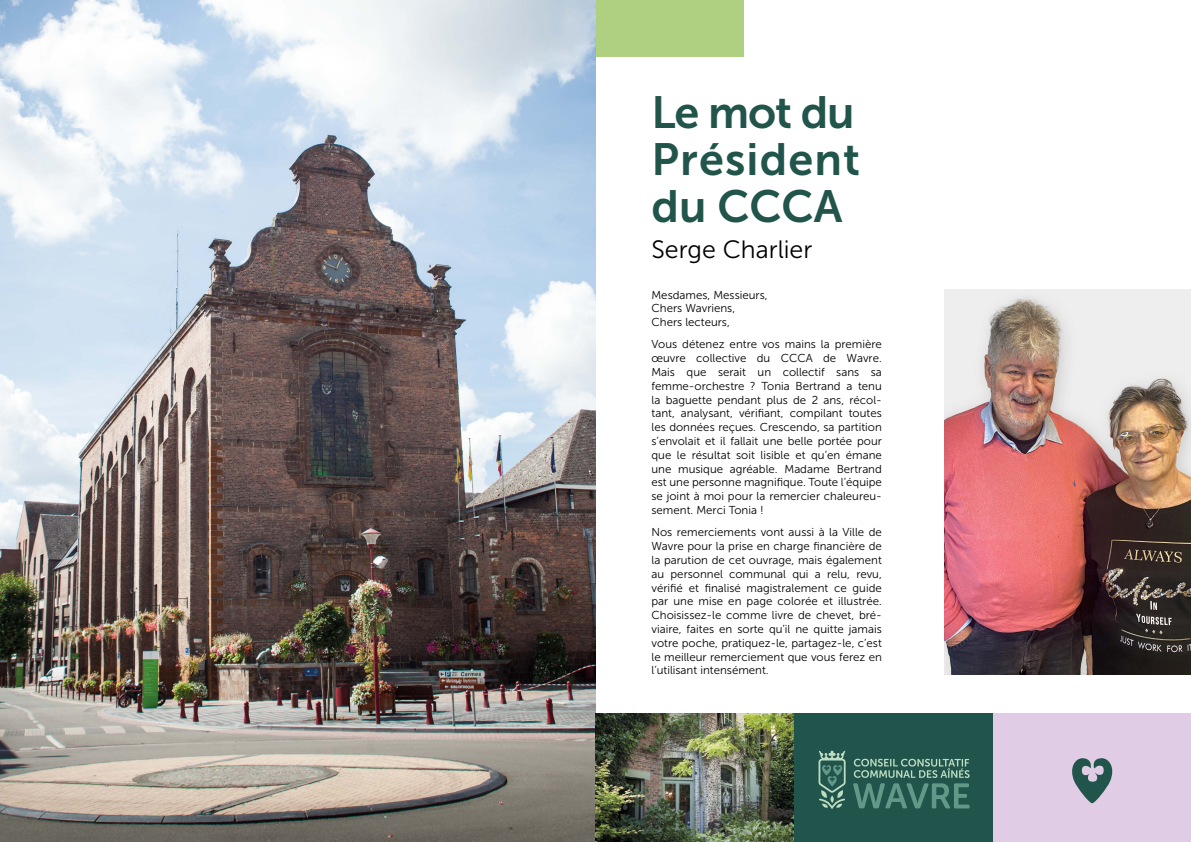
<style>
.page{position:relative;width:1191px;height:842px;background:#fff}
.page>*{position:absolute;margin:0;border:0;box-sizing:border-box;transform-origin:0 0}
.t1{font:45px/47px "Museo Sans 700";letter-spacing:.01em;color:#21544a}
.t2{font:25px "Museo Sans 300";color:#000}
.t3{font:11.5px/13.8px "Museo Sans 300";color:#000;text-align:justify}
</style>
<div class="page">
<img style="left:944px;top:290px;width:247px;height:384px">
<div style="left:595px;top:0;width:149px;height:57px;background:#aed080"></div>
<img style="left:0;top:0;width:595px;height:842px">
<div style="left:992px;top:713px;width:199px;height:129px;background:#e0cce5"></div>
<img style="left:595px;top:713px;width:199px;height:129px">
<div style="left:794px;top:713px;width:198px;height:129px;background:#21544a"></div>
<svg style="left:853px;top:759px;width:116px;height:49px"></svg>
<svg style="left:818px;top:750px;width:28px;height:59px"></svg>
<svg style="left:1072px;top:758px;width:41px;height:45px"></svg>
<h1 class="t1" style="left:651px;top:89px;width:210px">Le mot du<br>Président du CCCA</h1>
<h2 class="t2" style="left:651px;top:236px;width:162px">Serge Charlier</h2>
<p class="t3" style="left:651px;top:288px;width:118px;text-align:left">Mesdames, Messieurs,<br>Chers Wavriens,<br>Chers lecteurs,</p>
<p class="t3" style="left:651px;top:338px;width:232px">Vous détenez entre vos mains la première œuvre collective du CCCA de Wavre.<br>Mais que serait un collectif sans sa femme-orchestre ? Tonia Bertrand a tenu la baguette pendant plus de 2 ans, récol&shy;tant, analysant, vérifiant, compilant toutes les données reçues. Crescendo, sa partition s’envolait et il fallait une belle portée pour que le résultat soit lisible et qu’en émane une musique agréable. Madame Bertrand est une personne magnifique. Toute l’équipe se joint à moi pour la remercier chaleureu&shy;sement. Merci Tonia !</p>
<p class="t3" style="left:651px;top:525px;width:232px">Nos remerciements vont aussi à la Ville de Wavre pour la prise en charge financière de la parution de cet ouvrage, mais également au personnel communal qui a relu, revu, vérifié et finalisé magistralement ce guide par une mise en page colorée et illustrée.<br>Choisissez-le comme livre de chevet, bré&shy;viaire, faites en sorte qu’il ne quitte jamais votre poche, pratiquez-le, partagez-le, c’est le meilleur remerciement que vous ferez en l’utilisant intensément.</p>
</div>
